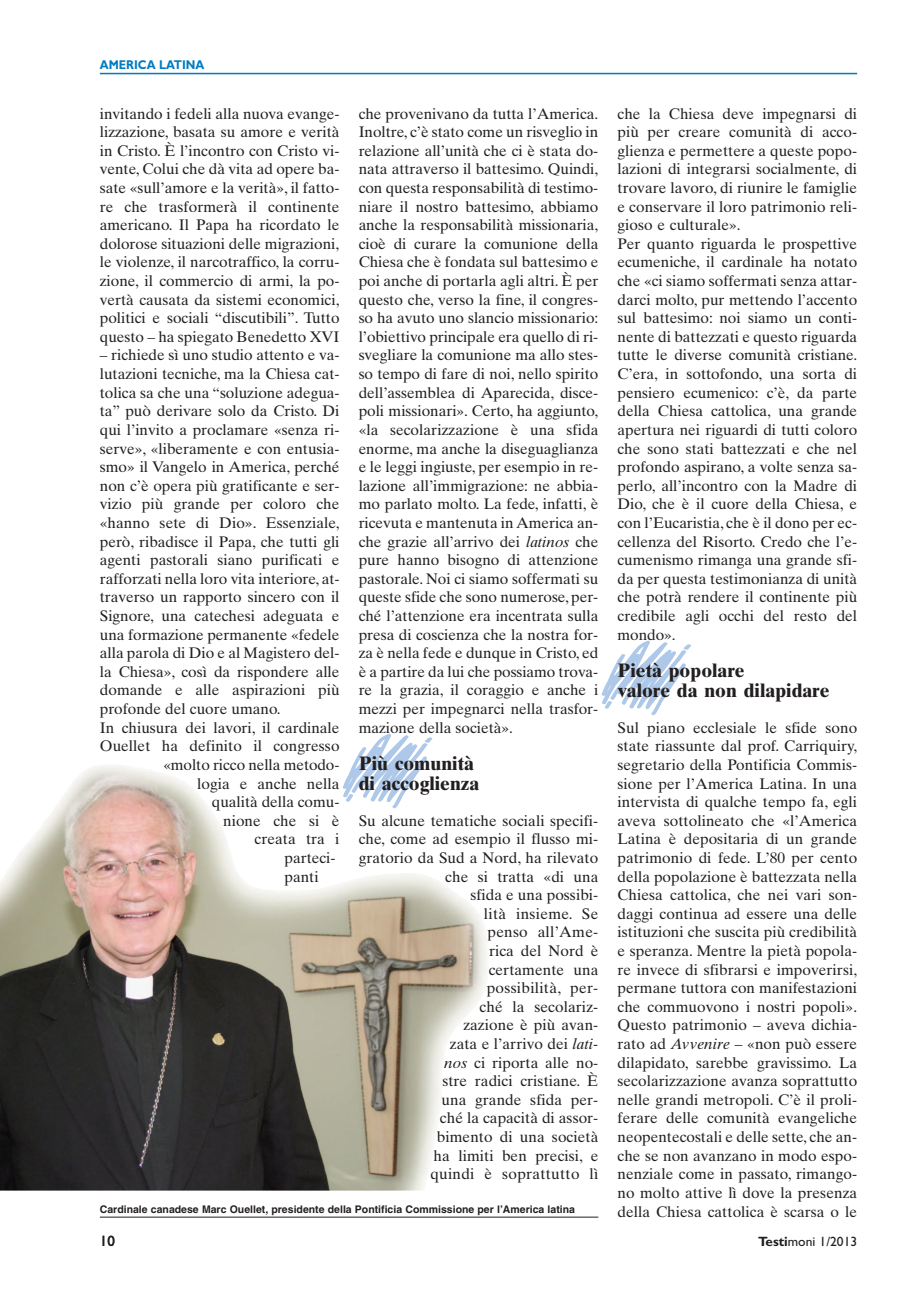
<style>
.page{position:relative;width:923px;height:1293px;background:#fff}
.page>*{position:absolute;margin:0;border:0;box-sizing:border-box;transform-origin:0 0}
.t1{font:700 19.5px/19.5px "Times Ten";color:#231f20}
.t2{font:15.3px/18.6px "Times Ten";color:#231f20;text-align:justify}
.t3{font:15px "Gill Sans";color:#231f20}
.t4{font:13.5px "Gill Sans";color:#231f20}
.t5{font:700 12.75px "Gill Sans";color:#007bc3;scale:.9 1}
.t6{font:700 10.5px "Helvetica";color:#231f20}
.s1{font-style:italic}
.s2{font-weight:700}
</style>
<div class="page">
<hr style="left:100px;top:73px;width:757px;height:1px;background:#007bc3">
<img style="left:0;top:765px;width:487px;height:425px">
<hr style="left:100px;top:1216px;width:498px;height:1px;background:#231f20">
<svg style="left:343px;top:765px;width:89px;height:43px"></svg>
<p class="t5" style="left:100px;top:60px;width:118px">AMERICA LATINA</p>
<p class="t2" style="left:100px;top:106px;width:241px">invitando i fedeli alla nuova evange&shy;lizzazione, basata su amore e verità in Cristo. È l’incontro con Cristo vi&shy;vente, Colui che dà vita ad opere ba&shy;sate «sull’amore e la verità», il fatto&shy;re che trasformerà il continente americano. Il Papa ha ricordato le dolorose situazioni delle migrazioni, le violenze, il narcotraffico, la corru&shy;zione, il commercio di armi, la po&shy;vertà causata da sistemi economici, politici e sociali “discutibili”. Tutto questo – ha spiegato Benedetto XVI</p>
<p class="t2" style="left:100px;top:347px;width:241px">– richiede sì uno studio attento e va-</p>
<p class="t2" style="left:100px;top:366px;width:241px">lutazioni tecniche, ma la Chiesa cat-</p>
<p class="t2" style="left:100px;top:385px;width:241px">tolica sa che una “soluzione adegua-</p>
<p class="t2" style="left:100px;top:403px;width:241px">ta” può derivare solo da Cristo. Di</p>
<p class="t2" style="left:100px;top:422px;width:241px">qui l’invito a proclamare «senza ri-</p>
<p class="t2" style="left:100px;top:440px;width:241px">serve», «liberamente e con entusia-</p>
<p class="t2" style="left:100px;top:459px;width:241px">smo» il Vangelo in America, perché</p>
<p class="t2" style="left:100px;top:478px;width:241px">non c’è opera più gratificante e ser-</p>
<p class="t2" style="left:100px;top:496px;width:241px">vizio più grande per coloro che</p>
<p class="t2" style="left:100px;top:515px;width:241px">«hanno sete di Dio». Essenziale,</p>
<p class="t2" style="left:100px;top:533px;width:241px">però, ribadisce il Papa, che tutti gli</p>
<p class="t2" style="left:100px;top:552px;width:241px">agenti pastorali siano purificati e</p>
<p class="t2" style="left:100px;top:571px;width:241px">rafforzati nella loro vita interiore, at-</p>
<p class="t2" style="left:100px;top:589px;width:241px">traverso un rapporto sincero con il</p>
<p class="t2" style="left:100px;top:608px;width:241px">Signore, una catechesi adeguata e</p>
<p class="t2" style="left:100px;top:626px;width:241px">una formazione permanente «fedele</p>
<p class="t2" style="left:100px;top:645px;width:241px">alla parola di Dio e al Magistero del-</p>
<p class="t2" style="left:100px;top:664px;width:241px">la Chiesa», così da rispondere alle</p>
<p class="t2" style="left:100px;top:682px;width:241px">domande e alle aspirazioni più</p>
<p class="t2" style="left:100px;top:701px;width:182px">profonde del cuore umano.</p>
<p class="t2" style="left:100px;top:719px;width:241px">In chiusura dei lavori, il cardinale</p>
<p class="t2" style="left:100px;top:738px;width:241px">Ouellet ha definito il congresso</p>
<p class="t2" style="left:163px;top:757px;width:178px">«molto ricco nella metodo-</p>
<p class="t2" style="left:197px;top:775px;width:144px">logia e anche nella</p>
<p class="t2" style="left:212px;top:794px;width:129px">qualità della comu-</p>
<p class="t2" style="left:223px;top:812px;width:118px">nione che si è</p>
<p class="t2" style="left:254px;top:831px;width:86px">creata tra i</p>
<p class="t2" style="left:284px;top:850px;width:52px">parteci-</p>
<p class="t2" style="left:284px;top:868px;width:36px">panti</p>
<p class="t2" style="left:358px;top:106px;width:241px">che provenivano da tutta l’America.<br>Inoltre, c’è stato come un risveglio in relazione all’unità che ci è stata do&shy;nata attraverso il battesimo. Quindi, con questa responsabilità di testimo&shy;niare il nostro battesimo, abbiamo anche la responsabilità missionaria, cioè di curare la comunione della Chiesa che è fondata sul battesimo e poi anche di portarla agli altri. È per questo che, verso la fine, il congres&shy;so ha avuto uno slancio missionario: l’obiettivo principale era quello di ri&shy;svegliare la comunione ma allo stes&shy;so tempo di fare di noi, nello spirito dell’assemblea di Aparecida, disce&shy;poli missionari». Certo, ha aggiunto, «la secolarizzazione è una sfida enorme, ma anche la diseguaglianza e le leggi ingiuste, per esempio in re&shy;lazione all’immigrazione: ne abbia&shy;mo parlato molto. La fede, infatti, è ricevuta e mantenuta in America an&shy;che grazie all’arrivo dei <span class="s1">latinos</span> che pure hanno bisogno di attenzione pastorale. Noi ci siamo soffermati su queste sfide che sono numerose, per&shy;ché l’attenzione era incentrata sulla presa di coscienza che la nostra for&shy;za è nella fede e dunque in Cristo, ed è a partire da lui che possiamo trova&shy;re la grazia, il coraggio e anche i mezzi per impegnarci nella trasfor&shy;mazione della società».</p>
<p class="t1" style="left:358px;top:756px;width:122px">Più comunità di accoglienza</p>
<p class="t2" style="left:358px;top:812px;width:241px;text-align:right">Su alcune tematiche sociali specifi&shy;che, come ad esempio il flusso mi&shy;gratorio da Sud a Nord, ha rilevato che si tratta «di una<br>sfida e una possibi-<br>lità insieme. Se<br>penso all’Ame-<br>rica del Nord è<br>certamente una<br>possibilità, per-<br>ché la secolariz-<br>zazione è più avan-<br>zata e l’arrivo dei <span class="s1">lati-<br>nos</span> ci riporta alle no-<br>stre radici cristiane. È<br>una grande sfida per-<br>ché la capacità di assor-<br>bimento di una società<br>ha limiti ben precisi, e<br>quindi è soprattutto lì</p>
<p class="t6" style="left:100px;top:1204px;width:476px">Cardinale canadese Marc Ouellet, presidente della Pontificia Commissione per l’America latina</p>
<p class="t2" style="left:617px;top:106px;width:241px;text-align:left">che la Chiesa deve impegnarsi di più per creare comunità di acco&shy;glienza e permettere a queste popo&shy;lazioni di integrarsi socialmente, di trovare lavoro, di riunire le famiglie e conservare il loro patrimonio reli&shy;gioso e culturale».<br>Per quanto riguarda le prospettive ecumeniche, il cardinale ha notato che «ci siamo soffermati senza attar&shy;darci molto, pur mettendo l’accento sul battesimo: noi siamo un conti&shy;nente di battezzati e questo riguarda tutte le diverse comunità cristiane.<br>C’era, in sottofondo, una sorta di pensiero ecumenico: c’è, da parte della Chiesa cattolica, una grande apertura nei riguardi di tutti coloro che sono stati battezzati e che nel profondo aspirano, a volte senza sa&shy;perlo, all’incontro con la Madre di Dio, che è il cuore della Chiesa, e con l’Eucaristia, che è il dono per ec&shy;cellenza del Risorto. Credo che l’e&shy;cumenismo rimanga una grande sfi&shy;da per questa testimonianza di unità che potrà rendere il continente più credibile agli occhi del resto del mondo».</p>
<p class="t1" style="left:617px;top:663px;width:213px">Pietà popolare<br>valore da non dilapidare</p>
<p class="t2" style="left:617px;top:719px;width:241px">Sul piano ecclesiale le sfide sono state riassunte dal prof. Carriquiry, segretario della Pontificia Commis&shy;sione per l’America Latina. In una intervista di qualche tempo fa, egli aveva sottolineato che «l’America Latina è depositaria di un grande patrimonio di fede. L’80 per cento della popolazione è battezzata nella Chiesa cattolica, che nei vari son&shy;daggi continua ad essere una delle istituzioni che suscita più credibilità e speranza. Mentre la pietà popola&shy;re invece di sfibrarsi e impoverirsi, permane tuttora con manifestazioni che commuovono i nostri popoli».<br>Questo patrimonio – aveva dichia&shy;rato ad <span class="s1">Avvenire</span> – «non può essere dilapidato, sarebbe gravissimo. La secolarizzazione avanza soprattutto nelle grandi metropoli. C’è il proli&shy;ferare delle comunità evangeliche neopentecostali e delle sette, che an&shy;che se non avanzano in modo espo&shy;nenziale come in passato, rimango&shy;no molto attive lì dove la presenza della Chiesa cattolica è scarsa o le</p>
<p class="t3" style="left:100px;top:1235px;width:16px">10</p>
<p class="t4" style="left:758px;top:1236px;width:101px"><span class="s2">Testi</span>moni 1/2013</p>
</div>
